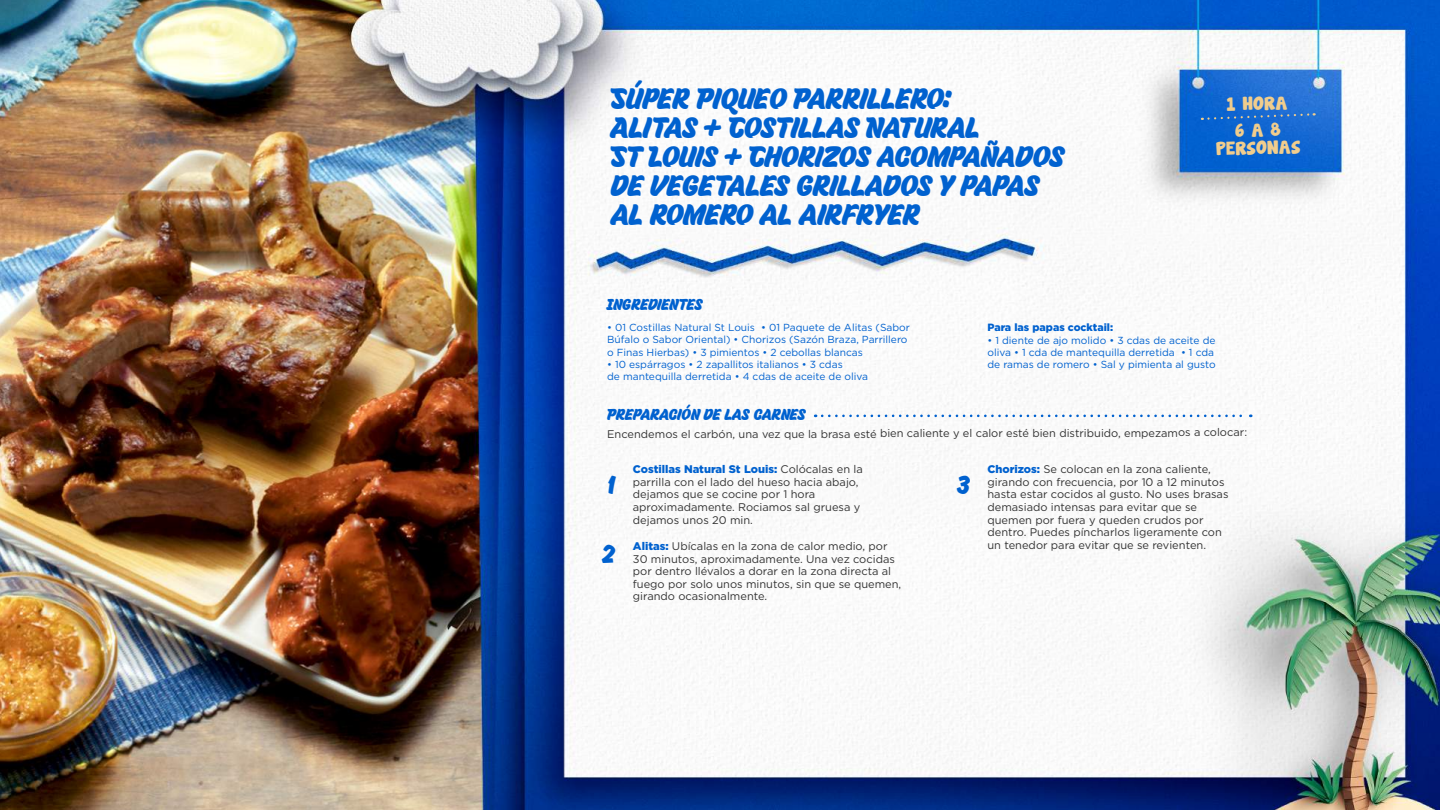
<style>
.page{position:relative;width:1440px;height:810px;background:#fff}
.page>*{position:absolute;margin:0;border:0;box-sizing:border-box;transform-origin:0 0}
.t1{font:29.7px/29.1px "Brothery";color:#0061cf}
.t2{font:700 27.22px "Ahkio";color:#0061cf}
.t3{font:16.73px/26.6px "Janda Manatee Solid";color:#f0cd8d;text-align:center}
.t4{font:15.9px "Brothery";color:#0061cf}
.t5{font:11.1px/12.6px "Gotham";color:#333}
.t6{font:900 10.5px "Gotham";color:#0061cf}
.t7{font:10.2px/12.3px "Gotham";color:#0061cf}
.s1{font-weight:900;color:#0061cf}
</style>
<div class="page">
<img style="left:0;top:0;width:1440px;height:810px">
<svg style="left:1202px;top:112px;width:113px;height:9px"></svg>
<svg style="left:822px;top:415px;width:429px;height:2px"></svg>
<h1 class="t1" style="left:611px;top:84px;width:454px">SÚPER PIQUEO PARRILLERO:<br>ALITAS + COSTILLAS NATURAL<br>ST LOUIS + CHORIZOS ACOMPAÑADOS<br>DE VEGETALES GRILLADOS Y PAPAS<br>AL ROMERO AL AIRFRYER</h1>
<h3 class="t4" style="left:608px;top:295px;width:96px">INGREDIENTES</h3>
<h3 class="t3" style="left:1227px;top:91px;width:62px;rotate:-1deg">1 HORA<br>6 A 8</h3>
<h3 class="t3" style="left:1216px;top:136px;width:86px;rotate:-1deg">PERSONAS</h3>
<p class="t7" style="left:607px;top:321px;width:304px">• 01 Costillas Natural St Louis • 01 Paquete de Alitas (Sabor<br>Búfalo o Sabor Oriental) • Chorizos (Sazón Braza, Parrillero o Finas Hierbas) • 3 pimientos • 2 cebollas blancas</p>
<p class="t7" style="left:607px;top:358px;width:262px">• 10 espárragos • 2 zapallitos italianos • 3 cdas<br>de mantequilla derretida • 4 cdas de aceite de oliva</p>
<h3 class="t4" style="left:608px;top:405px;width:199px">PREPARACIÓN DE LAS CARNES</h3>
<p class="t6" style="left:987px;top:320px;width:127px">Para las papas cocktail:</p>
<p class="t7" style="left:987px;top:334px;width:230px">• 1 diente de ajo molido • 3 cdas de aceite de oliva • 1 cda de mantequilla derretida • 1 cda de ramas de romero • Sal y pimienta al gusto</p>
<p class="t5" style="left:607px;top:427px;width:641px">Encendemos el carbón, una vez que la brasa esté bien caliente y el calor esté bien distribuido, empezamos a colocar:</p>
<h2 class="t2" style="left:607px;top:468px;width:9px">1</h2>
<p class="t5" style="left:633px;top:463px;width:231px"><span class="s1">Costillas Natural St Louis:</span> Colócalas en la parrilla con el lado del hueso hacia abajo, dejamos que se cocine por 1 hora aproximadamente. Rociamos sal gruesa y dejamos unos 20 min.</p>
<p class="t5" style="left:633px;top:539px;width:270px"><span class="s1">Alitas:</span> Ubícalas en la zona de calor medio, por 30 minutos, aproximadamente. Una vez cocidas por dentro llévalos a dorar en la zona directa al fuego por solo unos minutos, sin que se quemen, girando ocasionalmente.</p>
<p class="t5" style="left:987px;top:463px;width:243px"><span class="s1">Chorizos:</span> Se colocan en la zona caliente, girando con frecuencia, por 10 a 12 minutos hasta estar cocidos al gusto. No uses brasas demasiado intensas para evitar que se quemen por fuera y queden crudos por dentro. Puedes píncharlos ligeramente con un tenedor para evitar que se revienten.</p>
<h2 class="t2" style="left:957px;top:468px;width:14px">3</h2>
<h2 class="t2" style="left:602px;top:538px;width:14px">2</h2>
</div>
